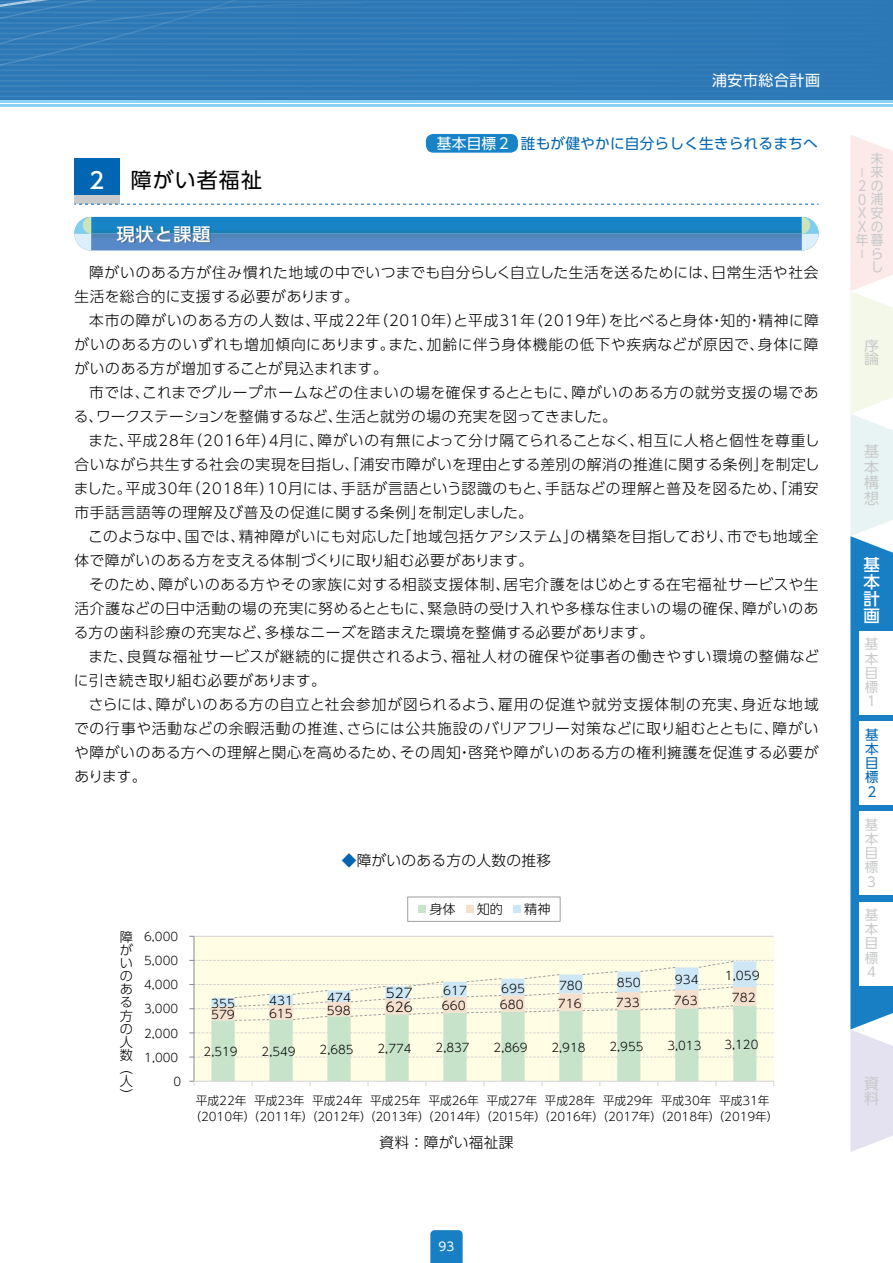
<style>
.page{position:relative;width:893px;height:1263px;background:#fff}
.page>*{position:absolute;margin:0;border:0;box-sizing:border-box;transform-origin:0 0}
.t1{font:21px "UD Shin Go Pr 6 N";letter-spacing:.05em;color:#000}
.t2{font:500 18px "UD Shin Go Pr 6 N";letter-spacing:.05em;color:#fff}
.t3{font:500 16.5px/17px "UD Shin Go Pr 6 N";color:#fff;text-align:justify}
.t4{font:15px "Shin Go Pr 6 N";letter-spacing:.035em;color:#fff}
.t5{font:15px/15.5px "UD Shin Go Pr 6 N";color:#c9caca;text-align:justify}
.t6{font:300 14.7px/24px "UD Shin Go Pr 6 N";letter-spacing:.03em;color:#000}
.t7{font:14.7px "UD Shin Go Pr 6 N";letter-spacing:.01em;color:#0065b2}
.t8{font:13.65px/13.6px "UD Shin Go Pr 6 N";color:#c9caca;text-align:right;scale:.93 1}
.t9{font:13.65px/13.6px "UD Shin Go Pr 6 N";color:#c9caca;scale:1.1 1}
.t10{font:13.5px/14.2px "UD Shin Go Pr 6 N";color:#c9caca;text-align:justify}
.t11{font:13.5px/14.2px "UD Shin Go Pr 6 N";color:#0065b2;text-align:justify}
.t12{font:300 13.2px/13.2px "UD Shin Go Pr 6 N";color:#000}
.t13{font:12px "UD Shin Go Pr 6 N";color:#fff}
.t14{font:300 11.7px/16px "UD Shin Go Pr 6 N";color:#000;text-align:center}
.s1{color:#fff}
.s2{font-weight:500;font-size:22.5px;color:#fff}
.s3{color:#0065b2}
</style>
<div class="page">
<div style="left:0;top:0;width:893px;height:101px;background:#2c78b6"></div>
<hr style="left:0;top:38px;width:893px;height:2px;background:#fff">
<hr style="left:0;top:33px;width:893px;height:1px;background:#fff">
<hr style="left:0;top:27px;width:893px;height:2px;background:#fff">
<hr style="left:0;top:22px;width:893px;height:2px;background:#fff">
<hr style="left:0;top:17px;width:893px;height:2px;background:#fff">
<hr style="left:0;top:12px;width:893px;height:2px;background:#fff">
<hr style="left:0;top:6px;width:893px;height:2px;background:#fff">
<hr style="left:0;top:1px;width:893px;height:2px;background:#fff">
<hr style="left:0;top:43px;width:893px;height:2px;background:#fff">
<hr style="left:0;top:48px;width:893px;height:2px;background:#fff">
<hr style="left:0;top:54px;width:893px;height:1px;background:#fff">
<hr style="left:0;top:59px;width:893px;height:2px;background:#fff">
<hr style="left:0;top:64px;width:893px;height:2px;background:#fff">
<hr style="left:0;top:69px;width:893px;height:2px;background:#fff">
<hr style="left:0;top:75px;width:893px;height:1px;background:#fff">
<hr style="left:0;top:80px;width:893px;height:2px;background:#fff">
<hr style="left:0;top:85px;width:893px;height:2px;background:#fff">
<hr style="left:0;top:90px;width:893px;height:2px;background:#fff">
<hr style="left:0;top:96px;width:893px;height:1px;background:#fff">
<svg style="left:547px;top:1px;width:206px;height:96px"></svg>
<svg style="left:0;top:0;width:547px;height:97px"></svg>
<hr style="left:0;top:100px;width:893px;height:3px;background:#8cd2f5">
<hr style="left:0;top:104px;width:893px;height:3px;background:#8cd2f5">
<svg style="left:430px;top:1230px;width:33px;height:33px"></svg>
<svg style="left:850px;top:135px;width:43px;height:1017px"></svg>
<div style="left:426px;top:134px;width:92px;height:19px;background:#1884c7;border-radius:8px"></div>
<div style="left:74px;top:195px;width:46px;height:9px;background:#c9caca"></div>
<div style="left:74px;top:158px;width:46px;height:37px;background:#0065b2"></div>
<svg style="left:74px;top:204px;width:745px;height:1px"></svg>
<svg style="left:74px;top:217px;width:745px;height:33px;background:#408bc8"></svg>
<svg style="left:91px;top:230px;width:711px;height:7px;background:#3986b9"></svg>
<div style="left:117px;top:225px;width:95px;height:19px;background:#000;opacity:.35"></div>
<div style="left:194px;top:936px;width:580px;height:145px;background:#fffde4"></div>
<hr style="left:194px;top:936px;width:580px;height:1px;background:#d3d3d4">
<hr style="left:194px;top:936px;width:1px;height:145px;background:#8b8b8c">
<svg style="left:189px;top:960px;width:585px;height:126px"></svg>
<div style="left:407px;top:896px;width:154px;height:26px;border:1px solid #9fa0a0"></div>
<div style="left:419px;top:905px;width:7px;height:8px;background:#c7e4cb"></div>
<div style="left:466px;top:905px;width:8px;height:8px;background:#f5dfcd"></div>
<div style="left:513px;top:905px;width:8px;height:8px;background:#cde7f6"></div>
<div style="left:861px;top:725px;width:21px;height:76px;background:#fff"></div>
<p class="t4" style="left:712px;top:68px;width:110px">浦安市総合計画</p>
<p class="t7" style="left:437px;top:131px;width:382px"><span class="s1">基本目標２</span> 誰もが健やかに自分らしく生きられるまちへ</p>
<h1 class="t1" style="left:85px;top:163px;width:178px"><span class="s2">２</span> 障がい者福祉</h1>
<p class="t2" style="left:117px;top:219px;width:95px">現状と課題</p>
<p class="t6" style="left:74px;top:260px;width:746px;text-indent:15px">障がいのある方が住み慣れた地域の中でいつまでも自分らしく自立した生活を送るためには、日常生活や社会生活を総合的に支援する必要があります。</p>
<p class="t6" style="left:74px;top:308px;width:746px;text-align:justify;text-indent:15px">本市の障がいのある方の人数は、平成22年（2010年）と平成31年（2019年）を比べると身体・知的・精神に障がいのある方のいずれも増加傾向にあります。また、加齢に伴う身体機能の低下や疾病などが原因で、身体に障がいのある方が増加することが見込まれます。</p>
<p class="t6" style="left:74px;top:380px;width:746px;text-indent:15px">市では、これまでグループホームなどの住まいの場を確保するとともに、障がいのある方の就労支援の場である、ワークステーションを整備するなど、生活と就労の場の充実を図ってきました。</p>
<p class="t6" style="left:74px;top:428px;width:747px;text-align:justify;text-indent:15px">また、平成28年（2016年）４月に、障がいの有無によって分け隔てられることなく、相互に人格と個性を尊重し合いながら共生する社会の実現を目指し、「浦安市障がいを理由とする差別の解消の推進に関する条例」を制定しました。平成30年（2018年）10月には、手話が言語という認識のもと、手話などの理解と普及を図るため、「浦安市手話言語等の理解及び普及の促進に関する条例」を制定しました。</p>
<p class="t6" style="left:74px;top:524px;width:746px;text-indent:14px">このような中、国では、精神障がいにも対応した「地域包括ケアシステム」の構築を目指しており、市でも地域全体で障がいのある方を支える体制づくりに取り組む必要があります。</p>
<p class="t6" style="left:74px;top:572px;width:746px;text-align:justify;text-indent:15px">そのため、障がいのある方やその家族に対する相談支援体制、居宅介護をはじめとする在宅福祉サービスや生活介護などの日中活動の場の充実に努めるとともに、緊急時の受け入れや多様な住まいの場の確保、障がいのある方の歯科診療の充実など、多様なニーズを踏まえた環境を整備する必要があります。</p>
<p class="t6" style="left:74px;top:644px;width:747px;text-indent:15px">また、良質な福祉サービスが継続的に提供されるよう、福祉人材の確保や従事者の働きやすい環境の整備などに引き続き取り組む必要があります。</p>
<p class="t6" style="left:74px;top:692px;width:746px;text-align:justify;text-indent:15px">さらには、障がいのある方の自立と社会参加が図られるよう、雇用の促進や就労支援体制の充実、身近な地域での行事や活動などの余暇活動の推進、さらには公共施設のバリアフリー対策などに取り組むとともに、障がいや障がいのある方への理解と関心を高めるため、その周知・啓発や障がいのある方の権利擁護を促進する必要があります。</p>
<p class="t6" style="left:342px;top:848px;width:211px"><span class="s3">◆</span>障がいのある方の人数の推移</p>
<p class="t12" style="left:120px;top:929px;width:15px">障がいのある方の人数（人）</p>
<p class="t14" style="left:144px;top:928px;width:35px">6,000</p>
<p class="t14" style="left:144px;top:952px;width:35px">5,000</p>
<p class="t14" style="left:144px;top:976px;width:35px">4,000</p>
<p class="t14" style="left:144px;top:1000px;width:35px">3,000</p>
<p class="t14" style="left:144px;top:1025px;width:35px">2,000</p>
<p class="t14" style="left:144px;top:1049px;width:35px">1,000</p>
<p class="t14" style="left:173px;top:1073px;width:9px">0</p>
<p class="t12" style="left:429px;top:902px;width:28px">身体</p>
<p class="t12" style="left:477px;top:902px;width:28px">知的</p>
<p class="t12" style="left:524px;top:902px;width:28px">精神</p>
<p class="t14" style="left:327px;top:989px;width:25px">474</p>
<p class="t12" style="left:386px;top:986px;width:28px">527</p>
<p class="t14" style="left:443px;top:982px;width:25px">617</p>
<p class="t14" style="left:501px;top:980px;width:25px">695</p>
<p class="t14" style="left:559px;top:977px;width:25px">780</p>
<p class="t14" style="left:617px;top:974px;width:25px">850</p>
<p class="t14" style="left:675px;top:971px;width:25px">934</p>
<p class="t14" style="left:725px;top:967px;width:36px">1,059</p>
<p class="t14" style="left:732px;top:989px;width:25px">782</p>
<p class="t14" style="left:211px;top:1006px;width:25px">579</p>
<p class="t14" style="left:269px;top:1005px;width:25px">615</p>
<p class="t14" style="left:327px;top:1002px;width:25px">598</p>
<p class="t12" style="left:386px;top:1000px;width:28px">626</p>
<p class="t14" style="left:442px;top:997px;width:25px">660</p>
<p class="t14" style="left:500px;top:996px;width:25px">680</p>
<p class="t14" style="left:558px;top:995px;width:25px">716</p>
<p class="t14" style="left:616px;top:994px;width:25px">733</p>
<p class="t14" style="left:674px;top:992px;width:25px">763</p>
<p class="t14" style="left:204px;top:1043px;width:35px">2,519</p>
<p class="t14" style="left:262px;top:1043px;width:35px">2,549</p>
<p class="t14" style="left:320px;top:1041px;width:35px">2,685</p>
<p class="t14" style="left:378px;top:1040px;width:35px">2,774</p>
<p class="t14" style="left:436px;top:1039px;width:35px">2,837</p>
<p class="t14" style="left:494px;top:1039px;width:35px">2,869</p>
<p class="t14" style="left:552px;top:1038px;width:35px">2,918</p>
<p class="t14" style="left:610px;top:1038px;width:35px">2,955</p>
<p class="t14" style="left:667px;top:1037px;width:35px">3,013</p>
<p class="t14" style="left:724px;top:1036px;width:35px">3,120</p>
<p class="t14" style="left:211px;top:995px;width:25px">355</p>
<p class="t14" style="left:269px;top:992px;width:25px">431</p>
<p class="t14" style="left:189px;top:1092px;width:591px">平成22年 平成23年 平成24年 平成25年 平成26年 平成27年 平成28年 平成29年 平成30年 平成31年（2010年）（2011年）（2012年）（2013年）（2014年）（2015年）（2016年）（2017年）（2018年）（2019年）</p>
<p class="t6" style="left:379px;top:1130px;width:136px">資料：障がい福祉課</p>
<p class="t13" style="left:439px;top:1237px;width:17px">93</p>
<p class="t8" style="left:856px;top:151px;width:31px">未来<br>２の<br>０浦<br>Ｘ安<br>Ｘの年暮ら<br>し</p>
<p class="t8" style="left:855px;top:179px;width:13px;rotate:-90deg">－</p>
<p class="t8" style="left:855px;top:260px;width:13px;rotate:-90deg">－</p>
<p class="t9" style="left:864px;top:338px;width:15px">序論</p>
<p class="t5" style="left:864px;top:443px;width:16px">基本構想</p>
<p class="t3" style="left:863px;top:556px;width:18px">基本計画</p>
<p class="t10" style="left:865px;top:637px;width:15px">基本目標１</p>
<p class="t11" style="left:865px;top:727px;width:15px">基本目標２</p>
<p class="t10" style="left:865px;top:817px;width:15px">基本目標３</p>
<p class="t10" style="left:865px;top:907px;width:15px">基本目標４</p>
<p class="t5" style="left:864px;top:1075px;width:16px">資料</p>
</div>
